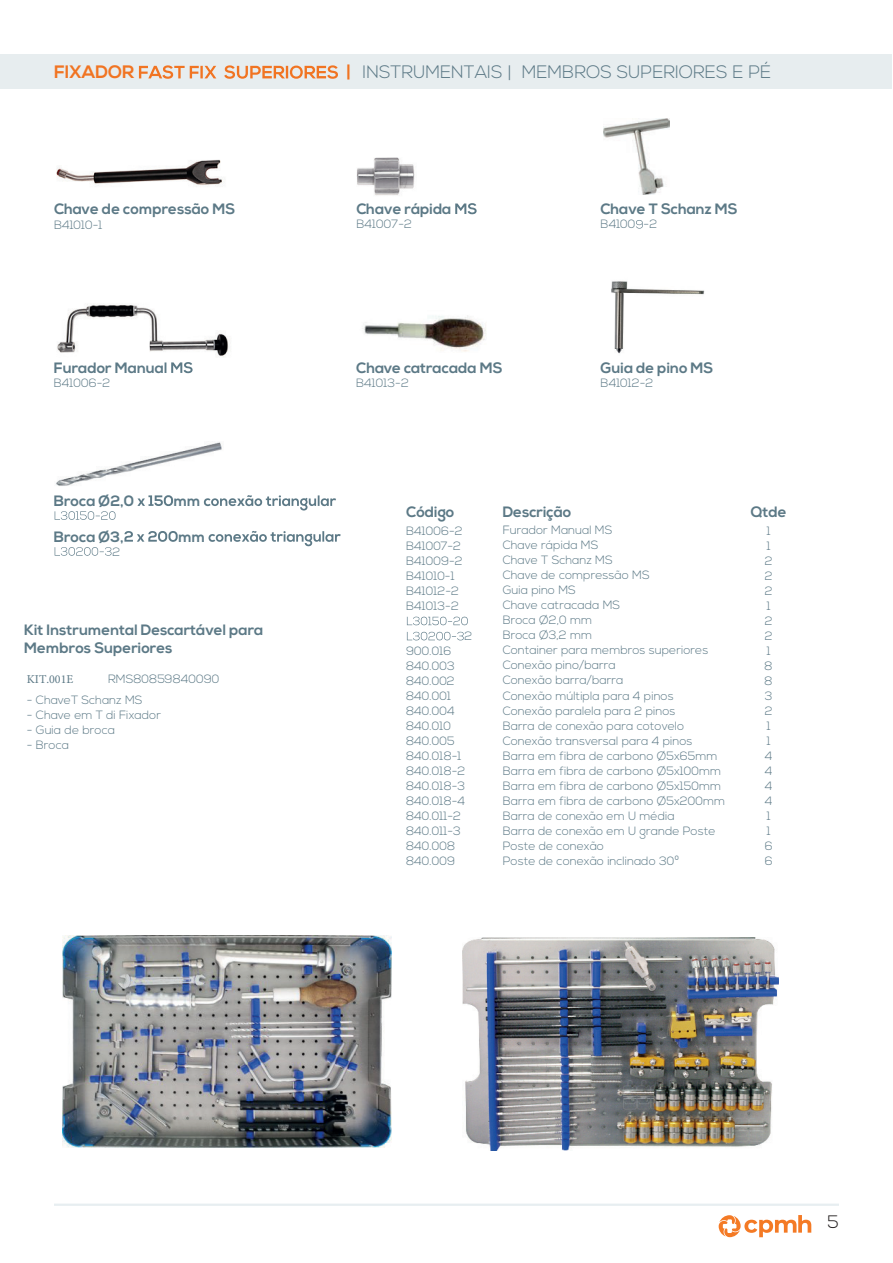
<style>
.page{position:relative;width:893px;height:1263px;background:#fff}
.page>*{position:absolute;margin:0;border:0;box-sizing:border-box;transform-origin:0 0}
.t1{font:300 18px "Nexa";color:#5c7986}
.t2{font:700 18px "Nexa";color:#f17422}
.t3{font:300 18px "Nexa";color:#231f20}
.t4{font:700 15px/18px "Nexa";color:#5c7986}
.t5{font:300 12px/15px "Nexa";color:#5c7986}
.t6{font:12px "Minion Pro";color:#5c7986}
.s1{font-weight:700;color:#f17422}
</style>
<div class="page">
<hr style="left:54px;top:1203px;width:785px;height:3px;background:#e7eef1">
<div style="left:1px;top:54px;width:891px;height:35px;background:#e7edef"></div>
<svg style="left:139px;top:65px;width:199px;height:14px"></svg>
<img style="left:56px;top:159px;width:168px;height:27px">
<img style="left:57px;top:304px;width:173px;height:53px">
<img style="left:56px;top:442px;width:167px;height:44px">
<img style="left:603px;top:118px;width:66px;height:76px">
<img style="left:362px;top:315px;width:124px;height:37px">
<img style="left:356px;top:157px;width:59px;height:39px">
<svg style="left:171px;top:362px;width:22px;height:11px"></svg>
<svg style="left:137px;top:495px;width:36px;height:11px"></svg>
<svg style="left:204px;top:495px;width:132px;height:15px"></svg>
<svg style="left:55px;top:511px;width:60px;height:9px"></svg>
<svg style="left:124px;top:531px;width:54px;height:11px"></svg>
<svg style="left:209px;top:531px;width:132px;height:15px"></svg>
<svg style="left:55px;top:547px;width:57px;height:9px"></svg>
<svg style="left:636px;top:220px;width:7px;height:9px"></svg>
<svg style="left:455px;top:203px;width:22px;height:11px"></svg>
<img style="left:462px;top:937px;width:317px;height:213px">
<img style="left:63px;top:935px;width:329px;height:212px">
<svg style="left:407px;top:616px;width:61px;height:25px"></svg>
<img style="left:611px;top:281px;width:94px;height:73px">
<svg style="left:719px;top:1215px;width:92px;height:22px"></svg>
<h1 class="t2" style="left:54px;top:62px;width:82px">FIXADOR</h1>
<h1 class="t1" style="left:346px;top:62px;width:426px"><span class="s1">|</span> INSTRUMENTAIS | MEMBROS SUPERIORES E PÉ</h1>
<p class="t4" style="left:54px;top:201px;width:183px">Chave de compressão MS</p>
<p class="t5" style="left:54px;top:218px;width:50px">B41010-1</p>
<p class="t4" style="left:54px;top:359px;width:115px">Furador Manual</p>
<p class="t5" style="left:54px;top:376px;width:58px">B41006-2</p>
<p class="t4" style="left:54px;top:492px;width:82px">Broca Ø2,0</p>
<p class="t4" style="left:174px;top:492px;width:28px">mm</p>
<p class="t4" style="left:54px;top:528px;width:72px">Broca Ø3,</p>
<p class="t4" style="left:178px;top:528px;width:28px">mm</p>
<p class="t5" style="left:112px;top:544px;width:9px">2</p>
<p class="t4" style="left:24px;top:622px;width:241px">Kit Instrumental Descartável para<br>Membros Superiores</p>
<p class="t6" style="left:27px;top:671px;width:48px">KIT.001E</p>
<p class="t5" style="left:108px;top:672px;width:113px">RMS80859840090</p>
<p class="t5" style="left:27px;top:693px;width:117px">- ChaveT Schanz MS</p>
<p class="t5" style="left:27px;top:708px;width:136px">- Chave em T di Fixador</p>
<p class="t5" style="left:27px;top:723px;width:90px">- Guia de broca</p>
<p class="t5" style="left:27px;top:738px;width:44px">- Broca</p>
<p class="t4" style="left:356px;top:200px;width:97px">Chave rápida</p>
<p class="t5" style="left:356px;top:217px;width:57px">B41007-2</p>
<p class="t4" style="left:601px;top:201px;width:138px">Chave T Schanz MS</p>
<p class="t5" style="left:601px;top:217px;width:58px">B4100 -2</p>
<p class="t4" style="left:356px;top:359px;width:148px">Chave catracada MS</p>
<p class="t5" style="left:356px;top:376px;width:54px">B41013-2</p>
<p class="t4" style="left:601px;top:359px;width:114px">Guia de pino MS</p>
<p class="t5" style="left:601px;top:376px;width:54px">B41012-2</p>
<p class="t4" style="left:406px;top:503px;width:50px">Código</p>
<p class="t5" style="left:406px;top:524px;width:58px">B41006-2<br>B41007-2<br>B41009-2<br>B41010-1<br>B41012-2<br>B41013-2</p>
<p class="t5" style="left:465px;top:629px;width:9px">2</p>
<p class="t5" style="left:406px;top:644px;width:61px">900.016<br>840.003<br>840.002<br>840.001<br>840.004<br>840.010<br>840.005<br>840.018-1<br>840.018-2<br>840.018-3<br>840.018-4<br>840.011-2<br>840.011-3<br>840.008<br>840.009</p>
<p class="t4" style="left:503px;top:504px;width:70px">Descrição</p>
<p class="t5" style="left:503px;top:523px;width:224px">Furador Manual MS<br>Chave rápida MS<br>Chave T Schanz MS<br>Chave de compressão MS<br>Guia pino MS<br>Chave catracada MS<br>Broca Ø2,0 mm<br>Broca Ø3,2 mm<br>Container para membros superiores<br>Conexão pino/barra<br>Conexão barra/barra<br>Conexão múltipla para 4 pinos<br>Conexão paralela para 2 pinos<br>Barra de conexão para cotovelo<br>Conexão transversal para 4 pinos<br>Barra em fibra de carbono Ø5x65mm<br>Barra em fibra de carbono Ø5x100mm<br>Barra em fibra de carbono Ø5x150mm<br>Barra em fibra de carbono Ø5x200mm<br>Barra de conexão em U média<br>Barra de conexão em U grande Poste<br>Poste de conexão<br>Poste de conexão inclinado 30º</p>
<p class="t4" style="left:751px;top:503px;width:37px">Qtde</p>
<p class="t5" style="left:765px;top:524px;width:10px">1<br>1<br>2<br>2<br>2<br>1<br>2<br>2<br>1<br>8<br>8<br>3<br>2<br>1<br>1<br>4<br>4<br>4<br>4<br>1<br>1<br>6<br>6</p>
<h1 class="t3" style="left:827px;top:1211px;width:13px">5</h1>
</div>
